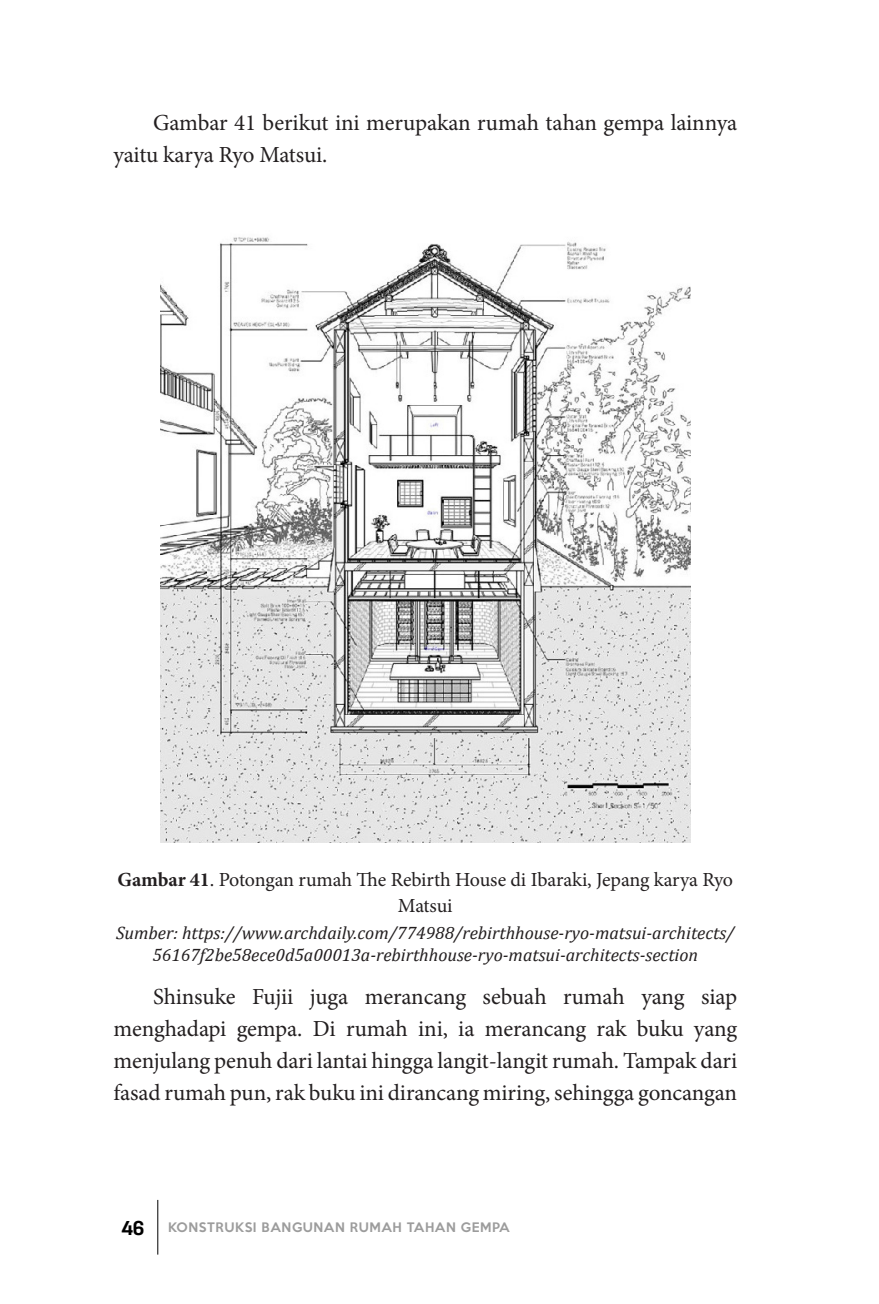
<style>
.page{position:relative;width:879px;height:1304px;background:#fff}
.page>*{position:absolute;margin:0;border:0;box-sizing:border-box;transform-origin:0 0}
.isi_awal{font:23px/32px "Minion Pro";letter-spacing:-.005em;color:#231f20}
.Nama_Gambar{font:20px/26px "Minion Pro";letter-spacing:-.005em;color:#231f20;text-align:center}
.sumber_gambar{font:italic 18px/21.6px "Cambria";color:#231f20;text-align:center}
.t1{font:500 12px "Keep Calm";letter-spacing:.05em;color:#9c9c9c}
.s1{font-weight:700}
.s2{font-family:"Antartida";font-weight:700;font-size:20px;color:#000}
</style>
<div class="page">
<img style="left:160px;top:237px;width:530px;height:606px">
<hr style="left:157px;top:1200px;width:1px;height:55px;background:#000">
<p class="isi_awal" style="left:113px;top:107px;width:625px;text-indent:40px">Gambar 41 berikut ini merupakan rumah tahan gempa lainnya yaitu karya Ryo Matsui.</p>
<p class="Nama_Gambar" style="left:117px;top:867px;width:617px"><span class="s1">Gambar 41</span>. Potongan rumah The Rebirth House di Ibaraki, Jepang karya Ryo<br>Matsui</p>
<p class="sumber_gambar" style="left:116px;top:921px;width:620px">Sumber: https://www.archdaily.com/774988/rebirthhouse-ryo-matsui-architects/<br>56167f2be58ece0d5a00013a-rebirthhouse-ryo-matsui-architects-section</p>
<p class="isi_awal" style="left:113px;top:981px;width:625px;text-align:justify;text-indent:40px">Shinsuke Fujii juga merancang sebuah rumah yang siap menghadapi gempa. Di rumah ini, ia merancang rak buku yang menjulang penuh dari lantai hingga langit-langit rumah. Tampak dari fasad rumah pun, rak buku ini dirancang miring, sehingga goncangan</p>
<p class="t1" style="left:121px;top:1217px;width:390px"><span class="s2">46</span> KONSTRUKSI BANGUNAN RUMAH TAHAN GEMPA</p>
</div>
